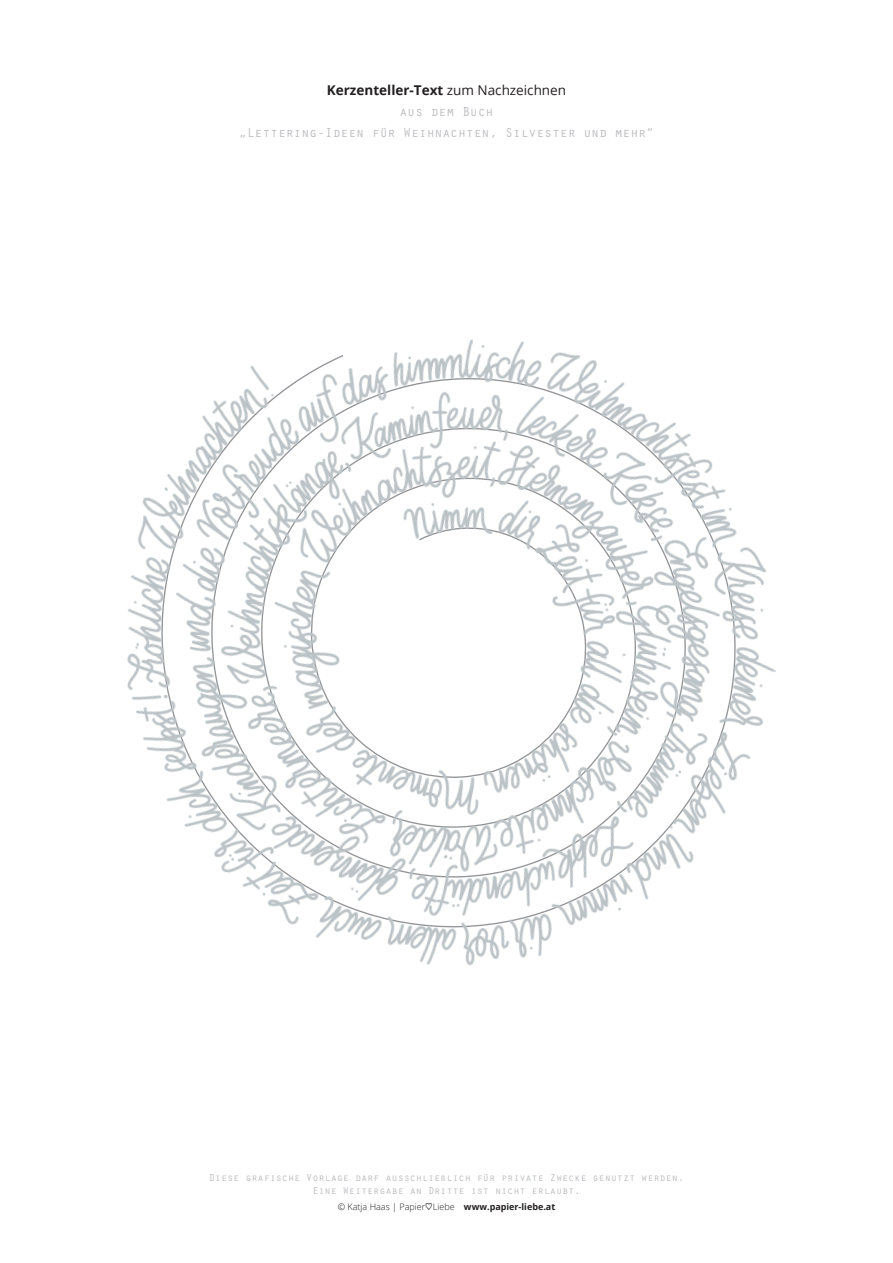
<style>
.page{position:relative;width:893px;height:1263px;background:#fff}
.page>*{position:absolute;margin:0;border:0;box-sizing:border-box;transform-origin:0 0}
.t1{font:13.5px/21px "Orator Std";letter-spacing:-.02em;color:#bcbdc0;text-align:center}
.t2{font:700 13.5px "Open Sans";color:#231f20}
.t3{font:10.5px/13.5px "Orator Std";letter-spacing:-.02em;color:#bcbdc0;text-align:center}
.t4{font:300 9px "Open Sans";color:#231f20}
.s1{font-weight:400}
.s2{font-family:"Cambria";font-weight:400;font-size:12.3px}
.s3{font-weight:700}
</style>
<div class="page">
<img style="left:127px;top:339px;width:649px;height:627px">
<p class="t2" style="left:327px;top:81px;width:241px">Kerzenteller-Text <span class="s1">zum Nachzeichnen</span></p>
<p class="t1" style="left:239px;top:101px;width:417px">aus dem Buch<br>„Lettering-Ideen für Weihnachten, Silvester und mehr“</p>
<p class="t3" style="left:209px;top:1170px;width:477px">Diese grafische Vorlage darf ausschließlich für private Zwecke genutzt werden.<br>Eine Weitergabe an Dritte ist nicht erlaubt.</p>
<p class="t4" style="left:338px;top:1200px;width:219px">© Katja Haas | Papier<span class="s2">♡</span>Liebe <span class="s3">www.papier-liebe.at</span></p>
</div>
